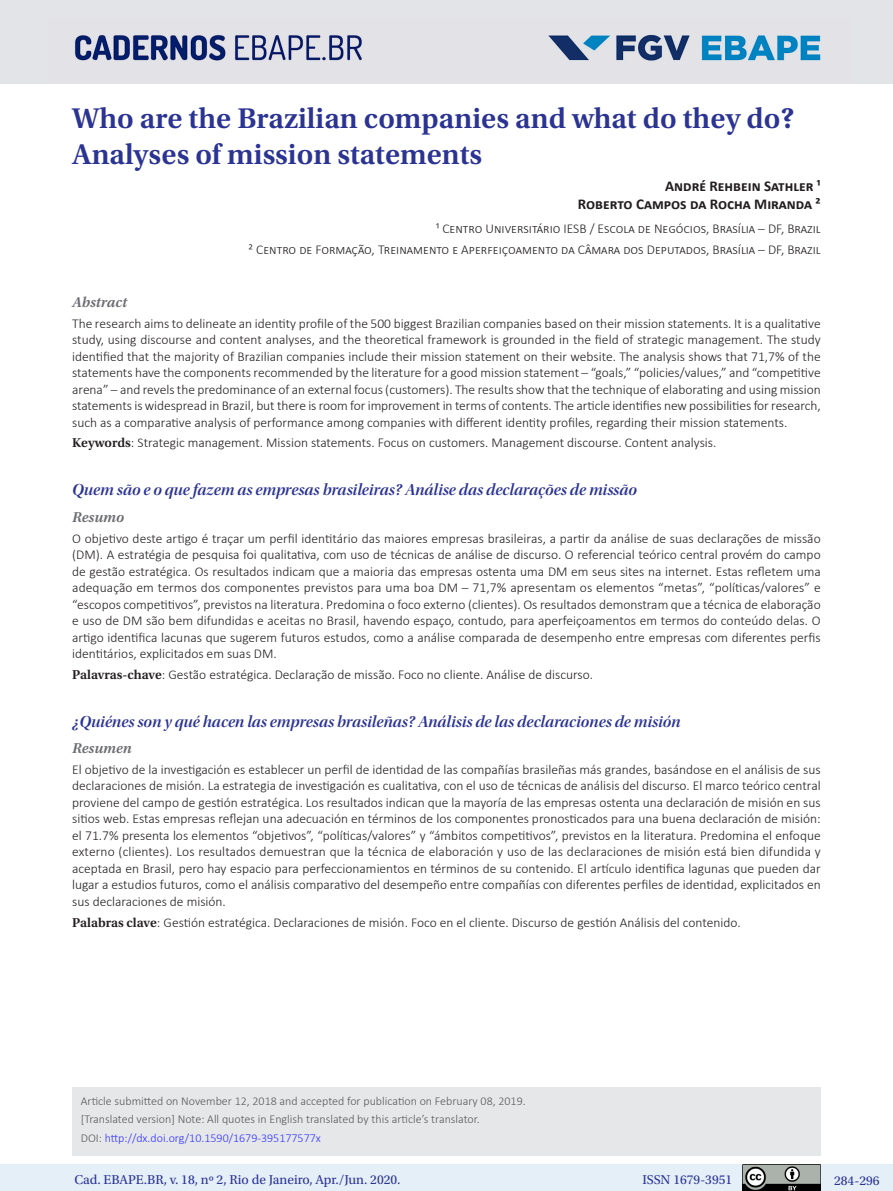
<style>
.page{position:relative;width:893px;height:1191px;background:#fff}
.page>*{position:absolute;margin:0;border:0;box-sizing:border-box;transform-origin:0 0}
._01_título_PT{font:600 30px/36px "Utopia Std";color:#2b3393}
._03_3_1_título_IN{font:16.5px "Utopia Std Semibold Disp It";color:#2b3393}
._02_autores{font:700 15px "Calibri";color:#231f20}
._03_0_titulo_resumo{font:italic 600 15px "Utopia Std";color:#6c6d70}
._03_1_1_resumo_PT{font:300 13.5px/16.5px "Calibri";color:#231f20;text-align:justify}
._03_3_2_resumo_IN{font:300 13.5px/16.5px "Calibri";letter-spacing:-.005em;color:#231f20;text-align:justify}
._03_1_2_palavras-cha{font:300 13.5px "Calibri";color:#231f20}
._02_autores_-_tit{font:300 13.5px "Calibri";color:#231f20}
.t1{font:13.5px "Utopia Std";color:#2b3393}
._06_3_nota_de_rodape{font:300 12px "Calibri";color:#57585a}
._06_3_nota_de_rodape-2{font:300 12px "Calibri";color:#33f}
.s1{font-family:"Utopia Std";font-weight:600}
.s2{color:#57585a}
</style>
<div class="page">
<div style="left:0;top:0;width:893px;height:84px;background:#e3e4e8"></div>
<img style="left:74px;top:34px;width:747px;height:27px">
<div style="left:0;top:1164px;width:893px;height:27px;background:#e4eff8"></div>
<img style="left:743px;top:1164px;width:78px;height:27px">
<div style="left:72px;top:1087px;width:749px;height:69px;background:#e6e7e9"></div>
<p class="_01_título_PT" style="left:72px;top:101px;width:724px">Who are the Brazilian companies and what do they do?<br>Analyses of mission statements</p>
<p class="_02_autores" style="left:665px;top:175px;width:157px">André Rehbein Sathler ¹</p>
<p class="_02_autores" style="left:578px;top:193px;width:244px">Roberto Campos da Rocha Miranda ²</p>
<p class="_02_autores_-_tit" style="left:436px;top:220px;width:386px">¹ Centro Universitário IESB / Escola de Negócios, Brasília – DF, Brazil</p>
<p class="_02_autores_-_tit" style="left:249px;top:241px;width:574px">² Centro de Formação, Treinamento e Aperfeiçoamento da Câmara dos Deputados, Brasília – DF, Brazil</p>
<p class="_03_0_titulo_resumo" style="left:72px;top:293px;width:57px">Abstract</p>
<p class="_03_3_2_resumo_IN" style="left:72px;top:315px;width:750px">The research aims to delineate an identity profile of the 500 biggest Brazilian companies based on their mission statements. It is a qualitative study, using discourse and content analyses, and the theoretical framework is grounded in the field of strategic management. The study identified that the majority of Brazilian companies include their mission statement on their website. The analysis shows that 71,7% of the statements have the components recommended by the literature for a good mission statement – “goals,” “policies/values,” and “competitive arena” – and revels the predominance of an external focus (customers). The results show that the technique of elaborating and using mission statements is widespread in Brazil, but there is room for improvement in terms of contents. The article identifies new possibilities for research, such as a comparative analysis of performance among companies with different identity profiles, regarding their mission statements.</p>
<p class="_03_1_2_palavras-cha" style="left:72px;top:434px;width:646px"><span class="s1">Keywords</span>: Strategic management. Mission statements. Focus on customers. Management discourse. Content analysis.</p>
<p class="_03_3_1_título_IN" style="left:72px;top:481px;width:566px">Quem são e o que fazem as empresas brasileiras? Análise das declarações de missão</p>
<p class="_03_0_titulo_resumo" style="left:72px;top:508px;width:53px">Resumo</p>
<p class="_03_1_1_resumo_PT" style="left:72px;top:529px;width:750px">O objetivo deste artigo é traçar um perfil identitário das maiores empresas brasileiras, a partir da análise de suas declarações de missão (DM). A estratégia de pesquisa foi qualitativa, com uso de técnicas de análise de discurso. O referencial teórico central provém do campo de gestão estratégica. Os resultados indicam que a maioria das empresas ostenta uma DM em seus sites na internet. Estas refletem uma adequação em termos dos componentes previstos para uma boa DM – 71,7% apresentam os elementos “metas”, “políticas/valores” e “escopos competitivos”, previstos na literatura. Predomina o foco externo (clientes). Os resultados demonstram que a técnica de elaboração e uso de DM são bem difundidas e aceitas no Brasil, havendo espaço, contudo, para aperfeiçoamentos em termos do conteúdo delas. O artigo identifica lacunas que sugerem futuros estudos, como a análise comparada de desempenho entre empresas com diferentes perfis identitários, explicitados em suas DM.</p>
<p class="_03_1_2_palavras-cha" style="left:72px;top:666px;width:522px"><span class="s1">Palavras-chave</span>: Gestão estratégica. Declaração de missão. Foco no cliente. Análise de discurso.</p>
<p class="_03_3_1_título_IN" style="left:72px;top:712px;width:610px">¿Quiénes son y qué hacen las empresas brasileñas? Análisis de las declaraciones de misión</p>
<p class="_03_0_titulo_resumo" style="left:72px;top:740px;width:61px">Resumen</p>
<p class="_03_1_1_resumo_PT" style="left:72px;top:761px;width:750px">El objetivo de la investigación es establecer un perfil de identidad de las compañías brasileñas más grandes, basándose en el análisis de sus declaraciones de misión. La estrategia de investigación es cualitativa, con el uso de técnicas de análisis del discurso. El marco teórico central proviene del campo de gestión estratégica. Los resultados indican que la mayoría de las empresas ostenta una declaración de misión en sus sitios web. Estas empresas reflejan una adecuación en términos de los componentes pronosticados para una buena declaración de misión: el 71.7% presenta los elementos “objetivos”, “políticas/valores” y “ámbitos competitivos”, previstos en la literatura. Predomina el enfoque externo (clientes). Los resultados demuestran que la técnica de elaboración y uso de las declaraciones de misión está bien difundida y aceptada en Brasil, pero hay espacio para perfeccionamientos en términos de su contenido. El artículo identifica lagunas que pueden dar lugar a estudios futuros, como el análisis comparativo del desempeño entre compañías con diferentes perfiles de identidad, explicitados en sus declaraciones de misión.</p>
<p class="_03_1_2_palavras-cha" style="left:72px;top:914px;width:670px"><span class="s1">Palabras clave</span>: Gestión estratégica. Declaraciones de misión. Foco en el cliente. Discurso de gestión Análisis del contenido.</p>
<p class="_06_3_nota_de_rodape" style="left:81px;top:1093px;width:446px">Article submitted on November 12, 2018 and accepted for publication on February 08, 2019.</p>
<p class="_06_3_nota_de_rodape" style="left:81px;top:1112px;width:400px">[Translated version] Note: All quotes in English translated by this article’s translator.</p>
<p class="_06_3_nota_de_rodape-2" style="left:81px;top:1130px;width:242px"><span class="s2">DOI:</span> http://dx.doi.org/10.1590/1679-395177577x</p>
<p class="t1" style="left:74px;top:1172px;width:328px">Cad. EBAPE.BR, v. 18, nº 2, Rio de Janeiro, Apr./Jun. 2020.</p>
<p class="t1" style="left:642px;top:1172px;width:91px">ISSN 1679-3951</p>
<p class="t1" style="left:834px;top:1173px;width:47px">284-296</p>
</div>
